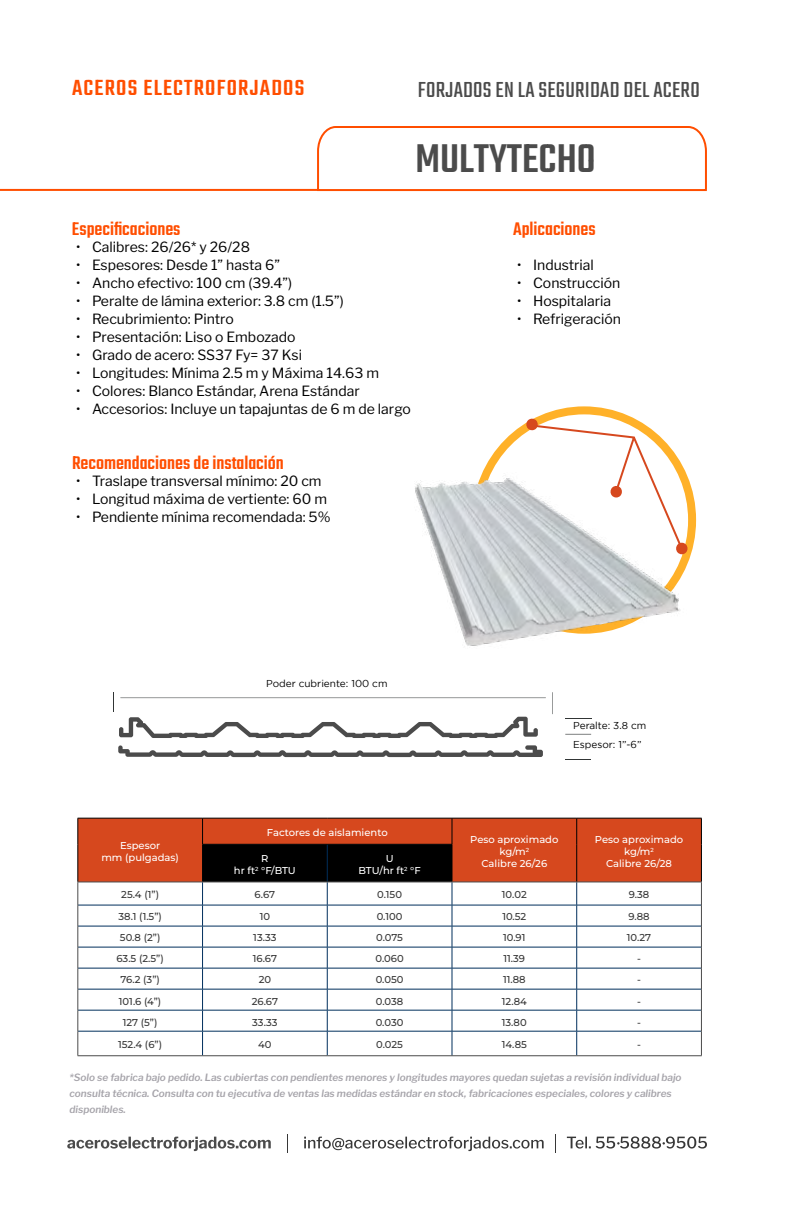
<style>
.page{position:relative;width:792px;height:1224px;background:#fff}
.page>*{position:absolute;margin:0;border:0;box-sizing:border-box;transform-origin:0 0}
.t1{font:500 44px "Teko";color:#4b4b4b}
.t2{font:24px "Teko";letter-spacing:.01em;color:#4b4b4b}
.t3{font:500 24px "Teko";letter-spacing:.05em;color:#ff4e00}
.t4{font:500 20px "Teko";color:#ff4e00}
.t5{font:14px "Libre Franklin";color:#000}
.t6{font:italic 600 10px/16px "Libre Franklin";color:#a6a4aa}
.t7{font:500 10px "Montserrat";color:#373737}
.t8{font:500 10px/12px "Montserrat";color:#fff;text-align:center}
.t9{font:10px/18.4px "Gotham";color:#000}
</style>
<div class="page">
<svg style="left:67px;top:1137px;width:204px;height:14px"></svg>
<svg style="left:304px;top:1137px;width:240px;height:14px"></svg>
<svg style="left:567px;top:1136px;width:140px;height:13px"></svg>
<svg style="left:287px;top:1134px;width:1px;height:19px"></svg>
<svg style="left:555px;top:1134px;width:1px;height:19px"></svg>
<svg style="left:0;top:126px;width:707px;height:66px"></svg>
<div style="left:78px;top:819px;width:623px;height:63px;background:#d6481e"></div>
<hr style="left:78px;top:905px;width:125px;height:1px;background:#002f5c">
<hr style="left:452px;top:905px;width:125px;height:1px;background:#002f5c">
<hr style="left:577px;top:905px;width:124px;height:1px;background:#002f5c">
<hr style="left:78px;top:926px;width:125px;height:1px;background:#002f5c">
<hr style="left:452px;top:926px;width:125px;height:1px;background:#002f5c">
<hr style="left:577px;top:926px;width:124px;height:1px;background:#002f5c">
<hr style="left:78px;top:947px;width:125px;height:1px;background:#002f5c">
<hr style="left:452px;top:947px;width:125px;height:1px;background:#002f5c">
<hr style="left:577px;top:947px;width:124px;height:1px;background:#002f5c">
<hr style="left:78px;top:968px;width:125px;height:1px;background:#002f5c">
<hr style="left:452px;top:968px;width:125px;height:1px;background:#002f5c">
<hr style="left:577px;top:968px;width:124px;height:1px;background:#002f5c">
<hr style="left:78px;top:989px;width:125px;height:1px;background:#002f5c">
<hr style="left:452px;top:989px;width:125px;height:1px;background:#002f5c">
<hr style="left:577px;top:989px;width:124px;height:1px;background:#002f5c">
<hr style="left:78px;top:1010px;width:125px;height:1px;background:#002f5c">
<hr style="left:452px;top:1010px;width:125px;height:1px;background:#002f5c">
<hr style="left:577px;top:1010px;width:124px;height:1px;background:#002f5c">
<hr style="left:78px;top:1031px;width:125px;height:1px;background:#002f5c">
<hr style="left:452px;top:1031px;width:125px;height:1px;background:#002f5c">
<hr style="left:577px;top:1031px;width:124px;height:1px;background:#002f5c">
<svg style="left:576px;top:883px;width:1px;height:172px"></svg>
<hr style="left:78px;top:818px;width:125px;height:1px;background:#000">
<svg style="left:77px;top:818px;width:1px;height:26px"></svg>
<hr style="left:77px;top:844px;width:1px;height:38px;background:#000">
<hr style="left:452px;top:818px;width:125px;height:1px;background:#000">
<svg style="left:202px;top:818px;width:251px;height:237px"></svg>
<hr style="left:452px;top:845px;width:1px;height:37px;background:#000">
<hr style="left:577px;top:818px;width:125px;height:1px;background:#000">
<svg style="left:576px;top:818px;width:1px;height:26px"></svg>
<svg style="left:701px;top:818px;width:1px;height:26px"></svg>
<hr style="left:576px;top:844px;width:1px;height:38px;background:#000">
<hr style="left:701px;top:844px;width:1px;height:38px;background:#000">
<hr style="left:78px;top:882px;width:125px;height:1px;background:#4b4b4b">
<hr style="left:452px;top:882px;width:125px;height:1px;background:#4b4b4b">
<hr style="left:577px;top:882px;width:125px;height:1px;background:#4b4b4b">
<hr style="left:203px;top:882px;width:124px;height:1px;background:#4b4b4b">
<hr style="left:327px;top:882px;width:125px;height:1px;background:#4b4b4b">
<svg style="left:77px;top:882px;width:1px;height:174px"></svg>
<svg style="left:701px;top:882px;width:1px;height:173px"></svg>
<hr style="left:78px;top:1055px;width:125px;height:1px;background:#4b4b4b">
<hr style="left:203px;top:1055px;width:124px;height:1px;background:#4b4b4b">
<hr style="left:327px;top:1055px;width:125px;height:1px;background:#4b4b4b">
<hr style="left:452px;top:1055px;width:125px;height:1px;background:#4b4b4b">
<hr style="left:577px;top:1055px;width:125px;height:1px;background:#4b4b4b">
<svg style="left:526px;top:418px;width:147px;height:33px"></svg>
<svg style="left:565px;top:734px;width:26px;height:1px"></svg>
<svg style="left:113px;top:692px;width:425px;height:46px"></svg>
<svg style="left:118px;top:745px;width:425px;height:12px"></svg>
<img style="left:377px;top:451px;width:320px;height:279px">
<h2 class="t3" style="left:72px;top:74px;width:234px">ACEROS ELECTROFORJADOS</h2>
<h2 class="t2" style="left:418px;top:76px;width:284px">FORJADOS EN LA SEGURIDAD DEL ACERO</h2>
<h1 class="t1" style="left:415px;top:133px;width:182px">MULTYTECHO</h1>
<h3 class="t4" style="left:72px;top:217px;width:110px">Especificaciones</h3>
<h3 class="t4" style="left:513px;top:217px;width:84px">Aplicaciones</h3>
<p class="t5" style="left:76px;top:236px;width:176px">• Calibres: 26/26* y 26/28</p>
<p class="t5" style="left:76px;top:254px;width:205px">• Espesores: Desde 1” hasta 6”</p>
<p class="t5" style="left:76px;top:272px;width:218px">• Ancho efectivo: 100 cm (39.4”)</p>
<p class="t5" style="left:76px;top:290px;width:269px">• Peralte de lámina exterior: 3.8 cm (1.5”)</p>
<p class="t5" style="left:76px;top:308px;width:159px">• Recubrimiento: Pintro</p>
<p class="t5" style="left:76px;top:326px;width:221px">• Presentación: Liso o Embozado</p>
<p class="t5" style="left:76px;top:344px;width:228px">• Grado de acero: SS37 Fy= 37 Ksi</p>
<p class="t5" style="left:76px;top:362px;width:305px">• Longitudes: Mínima 2.5 m y Máxima 14.63 m</p>
<p class="t5" style="left:76px;top:380px;width:285px">• Colores: Blanco Estándar, Arena Estándar</p>
<p class="t5" style="left:76px;top:398px;width:336px">• Accesorios: Incluye un tapajuntas de 6 m de largo</p>
<h3 class="t4" style="left:72px;top:451px;width:213px">Recomendaciones de instalación</h3>
<p class="t5" style="left:76px;top:470px;width:247px">• Traslape transversal mínimo: 20 cm</p>
<p class="t5" style="left:76px;top:488px;width:253px">• Longitud máxima de vertiente: 60 m</p>
<p class="t5" style="left:76px;top:506px;width:256px">• Pendiente mínima recomendada: 5%</p>
<p class="t5" style="left:517px;top:254px;width:78px">• Industrial</p>
<p class="t5" style="left:517px;top:272px;width:105px">• Construcción</p>
<p class="t5" style="left:517px;top:290px;width:96px">• Hospitalaria</p>
<p class="t5" style="left:517px;top:308px;width:105px">• Refrigeración</p>
<p class="t8" style="left:101px;top:839px;width:79px">Espesor<br>mm (pulgadas)</p>
<p class="t9" style="left:266px;top:674px;width:123px">Poder cubriente: 100 cm</p>
<p class="t8" style="left:267px;top:826px;width:122px">Factores de aislamiento</p>
<p class="t8" style="left:234px;top:852px;width:63px">R<br>hr ft<sup>2</sup> °F/BTU</p>
<p class="t8" style="left:358px;top:852px;width:64px">U<br>BTU/hr ft<sup>2</sup> °F</p>
<p class="t9" style="left:573px;top:716px;width:75px">Peralte: 3.8 cm<br>Espesor: 1”-6”</p>
<p class="t8" style="left:470px;top:833px;width:90px">Peso aproximado kg/m<sup>2<br></sup>Calibre 26/26</p>
<p class="t8" style="left:595px;top:833px;width:90px">Peso aproximado kg/m<sup>2<br></sup>Calibre 26/28</p>
<p class="t7" style="left:121px;top:888px;width:39px">25.4 (1”)</p>
<p class="t7" style="left:255px;top:888px;width:22px">6.67</p>
<p class="t7" style="left:377px;top:888px;width:26px">0.150</p>
<p class="t7" style="left:502px;top:888px;width:26px">10.02</p>
<p class="t7" style="left:629px;top:888px;width:22px">9.38</p>
<p class="t7" style="left:118px;top:910px;width:45px">38.1 (1.5”)</p>
<p class="t7" style="left:260px;top:910px;width:12px">10</p>
<p class="t7" style="left:377px;top:910px;width:27px">0.100</p>
<p class="t7" style="left:502px;top:910px;width:25px">10.52</p>
<p class="t7" style="left:628px;top:910px;width:23px">9.88</p>
<p class="t7" style="left:120px;top:931px;width:42px">50.8 (2”)</p>
<p class="t7" style="left:253px;top:931px;width:25px">13.33</p>
<p class="t7" style="left:376px;top:931px;width:28px">0.075</p>
<p class="t7" style="left:503px;top:931px;width:24px">10.91</p>
<p class="t7" style="left:627px;top:931px;width:26px">10.27</p>
<p class="t7" style="left:116px;top:952px;width:49px">63.5 (2.5”)</p>
<p class="t7" style="left:253px;top:952px;width:26px">16.67</p>
<p class="t7" style="left:376px;top:952px;width:30px">0.060</p>
<p class="t7" style="left:504px;top:952px;width:23px">11.39</p>
<p class="t7" style="left:637px;top:952px;width:5px">-</p>
<p class="t7" style="left:120px;top:973px;width:41px">76.2 (3”)</p>
<p class="t7" style="left:259px;top:973px;width:14px">20</p>
<p class="t7" style="left:376px;top:973px;width:29px">0.050</p>
<p class="t7" style="left:503px;top:973px;width:24px">11.88</p>
<p class="t7" style="left:637px;top:973px;width:5px">-</p>
<p class="t7" style="left:119px;top:994px;width:44px">101.6 (4”)</p>
<p class="t7" style="left:252px;top:994px;width:28px">26.67</p>
<p class="t7" style="left:376px;top:994px;width:29px">0.038</p>
<p class="t7" style="left:502px;top:994px;width:27px">12.84</p>
<p class="t7" style="left:637px;top:994px;width:5px">-</p>
<p class="t7" style="left:123px;top:1015px;width:36px">127 (5”)</p>
<p class="t7" style="left:252px;top:1015px;width:27px">33.33</p>
<p class="t7" style="left:376px;top:1015px;width:29px">0.030</p>
<p class="t7" style="left:502px;top:1015px;width:26px">13.80</p>
<p class="t7" style="left:637px;top:1015px;width:5px">-</p>
<p class="t7" style="left:118px;top:1038px;width:45px">152.4 (6”)</p>
<p class="t7" style="left:258px;top:1038px;width:15px">40</p>
<p class="t7" style="left:376px;top:1038px;width:28px">0.025</p>
<p class="t7" style="left:502px;top:1038px;width:27px">14.85</p>
<p class="t7" style="left:637px;top:1038px;width:5px">-</p>
<p class="t6" style="left:70px;top:1069px;width:614px">*Solo se fabrica bajo pedido. Las cubiertas con pendientes menores y longitudes mayores quedan sujetas a revisión individual bajo consulta técnica. Consulta con tu ejecutiva de ventas las medidas estándar en stock, fabricaciones especiales, colores y calibres disponibles.</p>
</div>
